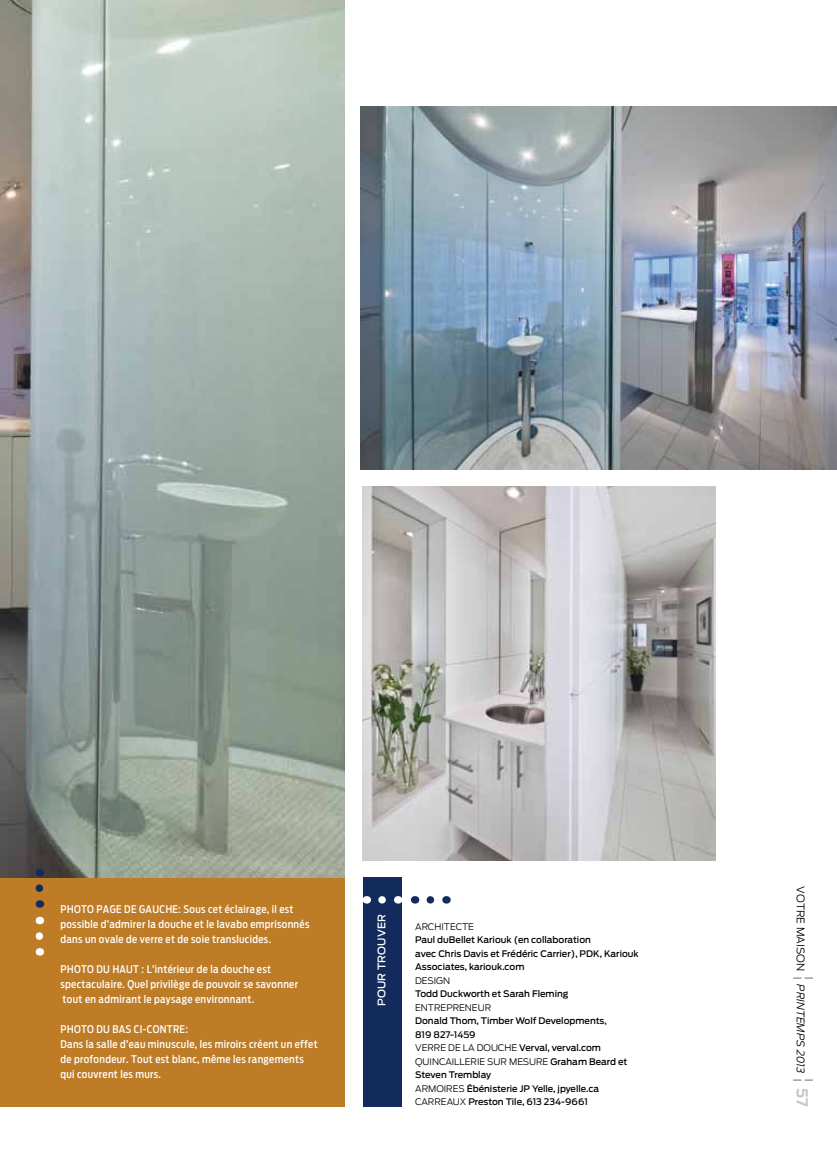
<style>
.page{position:relative;width:837px;height:1161px;background:#fff}
.page>*{position:absolute;margin:0;border:0;box-sizing:border-box;transform-origin:0 0}
.t1{font:500 10.5px/15px "MJ Antenna Cond";letter-spacing:.03em;color:#fff}
.t2{font:italic 300 10.5px "MJ Antenna";color:#000}
.t3{font:500 10.5px "MJ Antenna";color:#fff}
.t4{font:500 9px/13.5px "MJ Antenna";color:#000}
.t5{font:300 9px "MJ Antenna";color:#000}
.s1{font-weight:300}
.s2{font-style:normal}
.s3{font-weight:100;font-style:normal;font-size:21px}
.s4{font-weight:700;font-style:normal;font-size:15px;color:#c6c7c8}
</style>
<div class="page">
<div style="left:0;top:878px;width:345px;height:229px;background:#be7c27"></div>
<img style="left:361px;top:107px;width:476px;height:362px">
<img style="left:0;top:0;width:345px;height:878px">
<svg style="left:36px;top:917px;width:7px;height:19px"></svg>
<svg style="left:36px;top:869px;width:7px;height:19px"></svg>
<img style="left:363px;top:487px;width:353px;height:373px">
<div style="left:363px;top:878px;width:38px;height:229px;background:#122a5c"></div>
<svg style="left:382px;top:896px;width:4px;height:8px"></svg>
<svg style="left:430px;top:896px;width:5px;height:8px"></svg>
<p class="t1" style="left:60px;top:902px;width:250px">PHOTO PAGE DE GAUCHE: Sous cet éclairage, il est possible d’admirer la douche et le lavabo emprisonnés dans un ovale de verre et de soie translucides.</p>
<p class="t1" style="left:60px;top:962px;width:239px">PHOTO DU HAUT : L’intérieur de la douche est spectaculaire. Quel privilège de pouvoir se savonner tout en admirant le paysage environnant.</p>
<p class="t1" style="left:60px;top:1022px;width:259px">PHOTO DU BAS CI-CONTRE:<br>Dans la salle d’eau minuscule, les miroirs créent un effet de profondeur. Tout est blanc, même les rangements qui couvrent les murs.</p>
<p class="t3" style="left:375px;top:1006px;width:94px;rotate:-90deg">Pour trouver</p>
<p class="t5" style="left:415px;top:921px;width:33px">ARCHITECTE</p>
<p class="t4" style="left:415px;top:933px;width:225px">Paul duBellet Kariouk (en collaboration<br>avec Chris Davis et Frédéric Carrier), PDK, Kariouk<br>Associates, kariouk.com</p>
<p class="t5" style="left:415px;top:975px;width:6px">DESI</p>
<p class="t5" style="left:436px;top:975px;width:14px">GN</p>
<p class="t4" style="left:415px;top:987px;width:155px">Todd Duckworth et Sarah Fleming</p>
<p class="t5" style="left:415px;top:1002px;width:13px">ENTREPRENE</p>
<p class="t5" style="left:478px;top:1002px;width:12px">UR</p>
<p class="t4" style="left:415px;top:1014px;width:193px">Donald Thom, Timber Wolf Developments,<br>819 827-1459</p>
<p class="t5" style="left:415px;top:1043px;width:14px">VERRE</p>
<p class="t4" style="left:448px;top:1041px;width:154px"><span class="s1">DE LA DOUCHE</span> Verval, verval.com</p>
<p class="t5" style="left:415px;top:1056px;width:21px">QUINCAI</p>
<p class="t5" style="left:454px;top:1056px;width:17px">LLERIE</p>
<p class="t5" style="left:487px;top:1056px;width:30px">SUR MES</p>
<p class="t4" style="left:529px;top:1055px;width:100px"><span class="s1">URE</span> Graham Beard et</p>
<p class="t4" style="left:415px;top:1068px;width:78px">Steven Tremblay</p>
<p class="t5" style="left:415px;top:1083px;width:14px">ARMOIRES</p>
<p class="t4" style="left:467px;top:1082px;width:134px">Ébénisterie JP Yelle, jpyelle.ca</p>
<p class="t5" style="left:415px;top:1097px;width:14px">CARREA</p>
<p class="t4" style="left:453px;top:1095px;width:136px"><span class="s1">UX</span> Preston Tile, 613 234-9661</p>
<p class="t2" style="left:807px;top:886px;width:222px;rotate:90deg"><span class="s2">VOTRE MAISON</span> <span class="s3">¦</span> PRINTEMPS 2013 <span class="s3">¦</span> <span class="s4">57</span></p>
</div>
